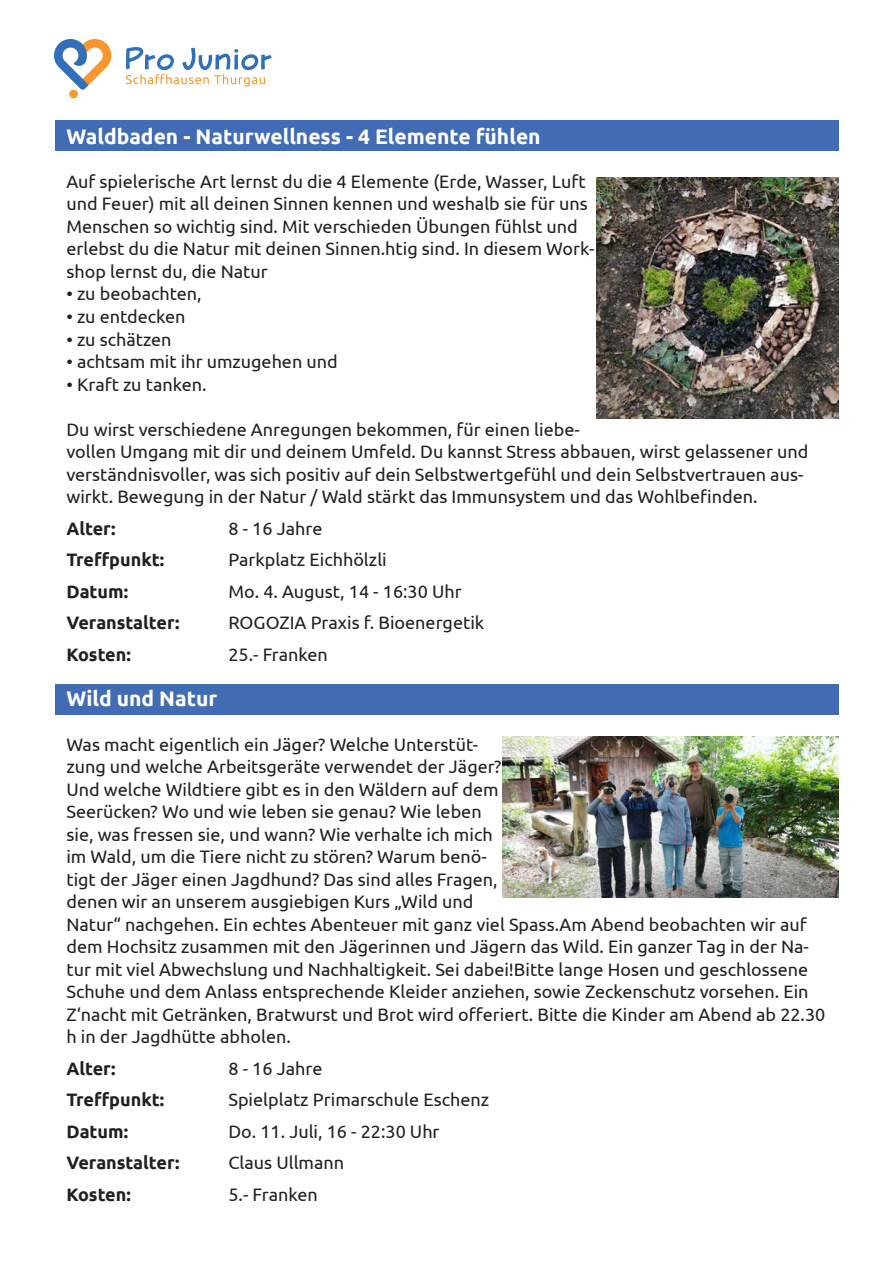
<style>
.page{position:relative;width:893px;height:1263px;background:#fff}
.page>*{position:absolute;margin:0;border:0;box-sizing:border-box;transform-origin:0 0}
.t1{font:700 21px "Ubuntu";color:#fff}
.t2{font:18px/22.5px "Ubuntu";color:#231f20}
.t3{font:700 18px "Ubuntu";color:#231f20}
</style>
<div class="page">
<svg style="left:54px;top:39px;width:57px;height:59px"></svg>
<svg style="left:126px;top:47px;width:146px;height:40px"></svg>
<div style="left:56px;top:685px;width:783px;height:30px;background:#416cb3"></div>
<div style="left:55px;top:120px;width:784px;height:31px;background:#416cb3"></div>
<img style="left:597px;top:178px;width:241px;height:241px">
<img style="left:503px;top:737px;width:336px;height:160px">
<p class="t1" style="left:66px;top:124px;width:476px">Waldbaden - Naturwellness - 4 Elemente fühlen</p>
<p class="t2" style="left:66px;top:170px;width:530px">Auf spielerische Art lernst du die 4 Elemente (Erde, Wasser, Luft und Feuer) mit all deinen Sinnen kennen und weshalb sie für uns Menschen so wichtig sind. Mit verschieden Übungen fühlst und erlebst du die Natur mit deinen Sinnen.htig sind. In diesem Work&shy;shop lernst du, die Natur</p>
<p class="t2" style="left:66px;top:282px;width:137px">• zu beobachten,</p>
<p class="t2" style="left:66px;top:305px;width:121px">• zu entdecken</p>
<p class="t2" style="left:66px;top:327px;width:107px">• zu schätzen</p>
<p class="t2" style="left:66px;top:350px;width:273px">• achtsam mit ihr umzugehen und</p>
<p class="t2" style="left:66px;top:372px;width:142px">• Kraft zu tanken.</p>
<p class="t2" style="left:66px;top:417px;width:743px">Du wirst verschiedene Anregungen bekommen, für einen liebe-<br>vollen Umgang mit dir und deinem Umfeld. Du kannst Stress abbauen, wirst gelassener und verständnisvoller, was sich positiv auf dein Selbstwertgefühl und dein Selbstvertrauen aus&shy;wirkt. Bewegung in der Natur / Wald stärkt das Immunsystem und das Wohlbefinden.</p>
<p class="t3" style="left:66px;top:517px;width:51px">Alter:</p>
<p class="t2" style="left:228px;top:516px;width:95px">8 - 16 Jahre</p>
<p class="t3" style="left:66px;top:549px;width:99px">Treffpunkt:</p>
<p class="t2" style="left:228px;top:548px;width:160px">Parkplatz Eichhölzli</p>
<p class="t3" style="left:66px;top:580px;width:63px">Datum:</p>
<p class="t2" style="left:228px;top:579px;width:235px">Mo. 4. August, 14 - 16:30 Uhr</p>
<p class="t3" style="left:66px;top:612px;width:114px">Veranstalter:</p>
<p class="t2" style="left:228px;top:611px;width:257px">ROGOZIA Praxis f. Bioenergetik</p>
<p class="t3" style="left:66px;top:643px;width:66px">Kosten:</p>
<p class="t2" style="left:228px;top:642px;width:101px">25.- Franken</p>
<p class="t1" style="left:66px;top:685px;width:152px">Wild und Natur</p>
<p class="t2" style="left:66px;top:732px;width:760px">Was macht eigentlich ein Jäger? Welche Unterstüt-<br>zung und welche Arbeitsgeräte verwendet der Jäger?<br>Und welche Wildtiere gibt es in den Wäldern auf dem<br>Seerücken? Wo und wie leben sie genau? Wie leben<br>sie, was fressen sie, und wann? Wie verhalte ich mich<br>im Wald, um die Tiere nicht zu stören? Warum benö-<br>tigt der Jäger einen Jagdhund? Das sind alles Fragen,<br>denen wir an unserem ausgiebigen Kurs „Wild und<br>Natur“ nachgehen. Ein echtes Abenteuer mit ganz viel Spass.Am Abend beobachten wir auf dem Hochsitz zusammen mit den Jägerinnen und Jägern das Wild. Ein ganzer Tag in der Na&shy;tur mit viel Abwechslung und Nachhaltigkeit. Sei dabei!Bitte lange Hosen und geschlossene Schuhe und dem Anlass entsprechende Kleider anziehen, sowie Zeckenschutz vorsehen. Ein Z‘nacht mit Getränken, Bratwurst und Brot wird offeriert. Bitte die Kinder am Abend ab 22.30 h in der Jagdhütte abholen.</p>
<p class="t3" style="left:66px;top:1057px;width:51px">Alter:</p>
<p class="t2" style="left:228px;top:1056px;width:95px">8 - 16 Jahre</p>
<p class="t3" style="left:66px;top:1089px;width:99px">Treffpunkt:</p>
<p class="t2" style="left:228px;top:1088px;width:262px">Spielplatz Primarschule Eschenz</p>
<p class="t3" style="left:66px;top:1120px;width:63px">Datum:</p>
<p class="t2" style="left:228px;top:1119px;width:213px">Do. 11. Juli, 16 - 22:30 Uhr</p>
<p class="t3" style="left:66px;top:1152px;width:114px">Veranstalter:</p>
<p class="t2" style="left:228px;top:1151px;width:117px">Claus Ullmann</p>
<p class="t3" style="left:66px;top:1183px;width:66px">Kosten:</p>
<p class="t2" style="left:228px;top:1182px;width:91px">5.- Franken</p>
</div>
